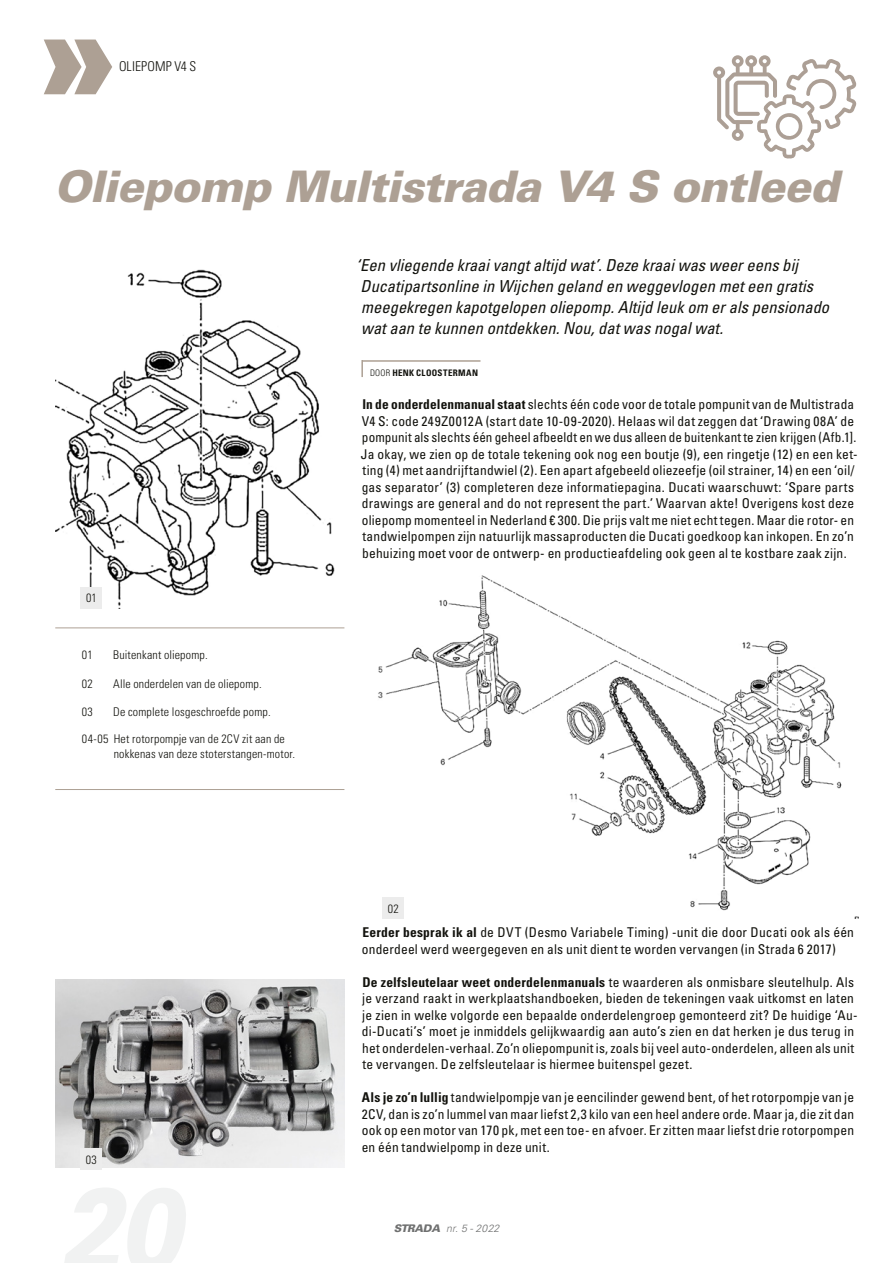
<style>
.page{position:relative;width:893px;height:1263px;background:#fff}
.page>*{position:absolute;margin:0;border:0;box-sizing:border-box;transform-origin:0 0}
.t1{font:109.5px "Univers LT Std X Black";color:#ada094}
.t2{font:italic 900 43.5px "Univers LT Std";letter-spacing:-.02em;color:#ada094}
.t3{font:italic condensed 16.5px/21px "Univers LT Std";color:#12120d}
.t4{font:condensed 13.5px/16.5px "Univers LT Std";letter-spacing:.01em;color:#12120d}
.t5{font:300 condensed 13.5px "Univers LT Std";letter-spacing:.005em;color:#12120d}
.t6{font:300 condensed 12px/14.4px "Univers LT Std";letter-spacing:.015em;color:#12120d}
.t7{font:italic 300 10.5px "Univers LT Std";letter-spacing:.01em;color:#6f7070}
.t8{font:700 condensed 9px "Univers LT Std";letter-spacing:.04em;color:#12120d}
.s1{font-weight:300}
.s2{font-weight:700}
.s3{font-weight:900}
</style>
<div class="page">
<img style="left:378px;top:575px;width:481px;height:343px">
<img style="left:55px;top:979px;width:289px;height:189px">
<img style="left:55px;top:269px;width:280px;height:339px">
<hr style="left:362px;top:360px;width:118px;height:2px;background:#ada094">
<svg style="left:361px;top:360px;width:2px;height:17px"></svg>
<svg style="left:713px;top:55px;width:144px;height:104px"></svg>
<div style="left:81px;top:587px;width:21px;height:21px;background:#ececec"></div>
<div style="left:383px;top:897px;width:21px;height:22px;background:#ececec"></div>
<div style="left:81px;top:1148px;width:21px;height:22px;background:#ececec"></div>
<hr style="left:55px;top:627px;width:289px;height:1px;background:#ada094">
<hr style="left:55px;top:789px;width:289px;height:1px;background:#ada094">
<h1 class="t1" style="left:43px;top:-17px;width:72px">»</h1>
<p class="t5" style="left:119px;top:58px;width:79px">OLIEPOMP V4 S</p>
<h2 class="t2" style="left:54px;top:159px;width:786px">Oliepomp Multistrada V4 S ontleed</h2>
<p class="t6" style="left:86px;top:591px;width:12px">01</p>
<p class="t6" style="left:82px;top:648px;width:12px">01</p>
<p class="t6" style="left:113px;top:648px;width:96px">Buitenkant oliepomp.</p>
<p class="t6" style="left:82px;top:676px;width:13px">02</p>
<p class="t6" style="left:113px;top:676px;width:150px">Alle onderdelen van de oliepomp.</p>
<p class="t6" style="left:82px;top:705px;width:13px">03</p>
<p class="t6" style="left:113px;top:705px;width:159px">De complete losgeschroefde pomp.</p>
<p class="t6" style="left:114px;top:732px;width:183px;text-indent:-32px">04-05 Het rotorpompje van de 2CV zit aan de nokkenas van deze stoterstangen-motor.</p>
<p class="t6" style="left:86px;top:1152px;width:13px">03</p>
<p class="t3" style="left:356px;top:255px;width:475px">‘Een vliegende kraai vangt altijd wat’. Deze kraai was weer eens bij Ducatipartsonline in Wijchen geland en weggevlogen met een gratis meegekregen kapotgelopen oliepomp. Altijd leuk om er als pensionado wat aan te kunnen ontdekken. Nou, dat was nogal wat.</p>
<p class="t8" style="left:370px;top:368px;width:110px"><span class="s1">DOOR</span> HENK CLOOSTERMAN</p>
<p class="t4" style="left:361px;top:396px;width:498px"><span class="s2">In de onderdelenmanual staat</span> slechts één code voor de totale pompunit van de Multistrada V4 S: code 249Z0012A (start date 10-09-2020). Helaas wil dat zeggen dat ‘Drawing 08A’ de pompunit als slechts één geheel afbeeldt en we dus alleen de buitenkant te zien krijgen (Afb.1].<br>Ja okay, we zien op de totale tekening ook nog een boutje (9), een ringetje (12) en een ket&shy;ting (4) met aandrijftandwiel (2). Een apart afgebeeld oliezeefje (oil strainer, 14) en een ‘oil/ gas separator’ (3) completeren deze informatiepagina. Ducati waarschuwt: ‘Spare parts drawings are general and do not represent the part.’ Waarvan akte! Overigens kost deze oliepomp momenteel in Nederland € 300. Die prijs valt me niet echt tegen. Maar die rotor- en tandwielpompen zijn natuurlijk massaproducten die Ducati goedkoop kan inkopen. En zo’n behuizing moet voor de ontwerp- en productieafdeling ook geen al te kostbare zaak zijn.</p>
<p class="t6" style="left:388px;top:901px;width:13px">02</p>
<p class="t4" style="left:362px;top:924px;width:494px"><span class="s2">Eerder besprak ik al</span> de DVT (Desmo Variabele Timing) -unit die door Ducati ook als één onderdeel werd weergegeven en als unit dient te worden vervangen (in Strada 6 2017)</p>
<p class="t4" style="left:362px;top:974px;width:497px"><span class="s2">De zelfsleutelaar weet onderdelenmanuals</span> te waarderen als onmisbare sleutelhulp. Als je verzand raakt in werkplaatshandboeken, bieden de tekeningen vaak uitkomst en laten je zien in welke volgorde een bepaalde onderdelengroep gemonteerd zit? De huidige ‘Au&shy;di-Ducati’s’ moet je inmiddels gelijkwaardig aan auto’s zien en dat herken je dus terug in het onderdelen-verhaal. Zo’n oliepompunit is, zoals bij veel auto-onderdelen, alleen als unit te vervangen. De zelfsleutelaar is hiermee buitenspel gezet.</p>
<p class="t4" style="left:362px;top:1089px;width:494px;text-align:justify"><span class="s2">Als je zo’n lullig</span> tandwielpompje van je eencilinder gewend bent, of het rotorpompje van je 2CV, dan is zo’n lummel van maar liefst 2,3 kilo van een heel andere orde. Maar ja, die zit dan ook op een motor van 170 pk, met een toe- en afvoer. Er zitten maar liefst drie rotorpompen en één tandwielpomp in deze unit.</p>
<p class="t7" style="left:394px;top:1222px;width:107px"><span class="s3">STRADA</span> nr. 5 - 2022</p>
</div>
